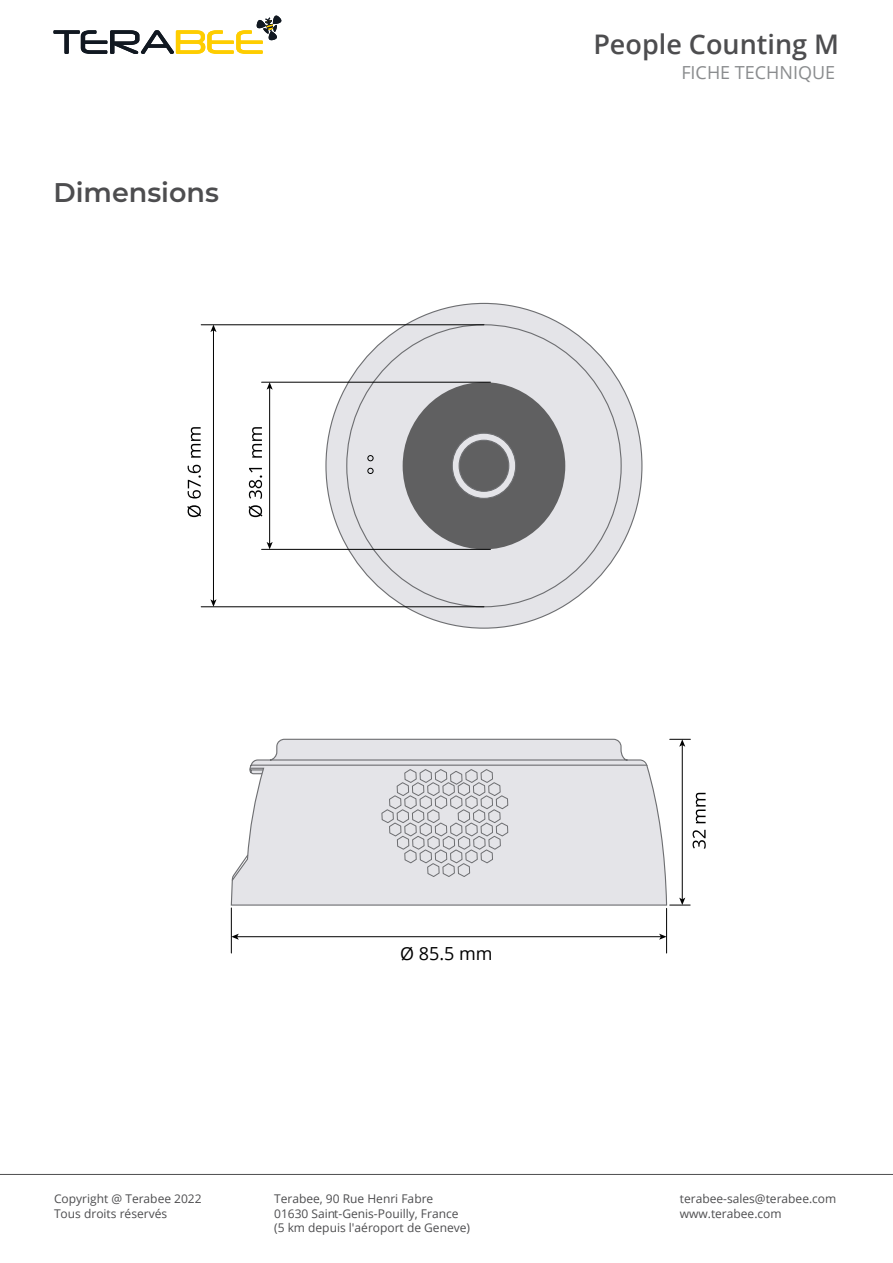
<style>
.page{position:relative;width:893px;height:1263px;background:#fff}
.page>*{position:absolute;margin:0;border:0;box-sizing:border-box;transform-origin:0 0}
.t1{font:600 27px "Open Sans";color:#4d4d4f}
.t2{font:600 27px "Montserrat";color:#4d4d4f}
.t3{font:18px "Open Sans";color:#8a8c8e}
.t4{font:18px "Open Sans";color:#000101}
.t5{font:12px/14.4px "Open Sans";color:#4d4d4f}
.s1{font-style:inherit}
</style>
<div class="page">
<hr style="left:0;top:1174px;width:893px;height:1px;background:#4d4d4f">
<svg style="left:53px;top:16px;width:228px;height:38px"></svg>
<svg style="left:187px;top:505px;width:14px;height:12px"></svg>
<svg style="left:188px;top:465px;width:13px;height:33px"></svg>
<svg style="left:191px;top:427px;width:10px;height:31px"></svg>
<svg style="left:248px;top:505px;width:14px;height:12px"></svg>
<svg style="left:249px;top:468px;width:13px;height:31px"></svg>
<svg style="left:252px;top:427px;width:10px;height:31px"></svg>
<svg style="left:325px;top:302px;width:318px;height:327px"></svg>
<hr style="left:262px;top:382px;width:228px;height:1px;background:#000101">
<hr style="left:269px;top:387px;width:1px;height:157px;background:#000101">
<svg style="left:267px;top:542px;width:6px;height:7px"></svg>
<svg style="left:267px;top:382px;width:6px;height:8px"></svg>
<hr style="left:262px;top:549px;width:228px;height:1px;background:#000101">
<hr style="left:213px;top:330px;width:1px;height:271px;background:#000101">
<svg style="left:210px;top:599px;width:7px;height:7px"></svg>
<svg style="left:210px;top:325px;width:7px;height:7px"></svg>
<hr style="left:201px;top:606px;width:283px;height:1px;background:#000101">
<hr style="left:201px;top:324px;width:283px;height:1px;background:#000101">
<svg style="left:367px;top:455px;width:6px;height:19px"></svg>
<svg style="left:692px;top:830px;width:14px;height:18px"></svg>
<svg style="left:696px;top:793px;width:10px;height:30px"></svg>
<svg style="left:230px;top:768px;width:438px;height:138px;background:#e1e1e4"></svg>
<hr style="left:682px;top:745px;width:1px;height:155px;background:#000101">
<svg style="left:231px;top:738px;width:417px;height:143px;background:#dedee2"></svg>
<hr style="left:666px;top:908px;width:1px;height:45px;background:#000101">
<hr style="left:237px;top:936px;width:424px;height:1px;background:#000101">
<svg style="left:232px;top:934px;width:7px;height:6px"></svg>
<svg style="left:659px;top:934px;width:8px;height:6px"></svg>
<hr style="left:231px;top:908px;width:1px;height:45px;background:#000101">
<svg style="left:670px;top:897px;width:20px;height:9px"></svg>
<svg style="left:670px;top:739px;width:20px;height:8px"></svg>
<h1 class="t2" style="left:53px;top:173px;width:167px">Dimensions</h1>
<h1 class="t1" style="left:593px;top:26px;width:247px">People Counting M</h1>
<h2 class="t3" style="left:681px;top:60px;width:155px">FICHE TECHNIQUE</h2>
<h2 class="t4" style="left:400px;top:941px;width:94px">Ø 85.5 mm</h2>
<p class="t5" style="left:54px;top:1191px;width:149px">Copyright @ Terabee 202<span class="s1">2<br>Tous droits réservés</span></p>
<p class="t5" style="left:274px;top:1191px;width:197px">Terabee, 90 Rue Henri Fabre<br>01630 S<span class="s1">ain</span>t-Genis-Pouilly, France (5 km <span class="s1">depuis l'aéroport de Geneve)</span></p>
<p class="t5" style="left:680px;top:1191px;width:158px">terabee-sales@terabee.com www.terabee.com</p>
</div>
